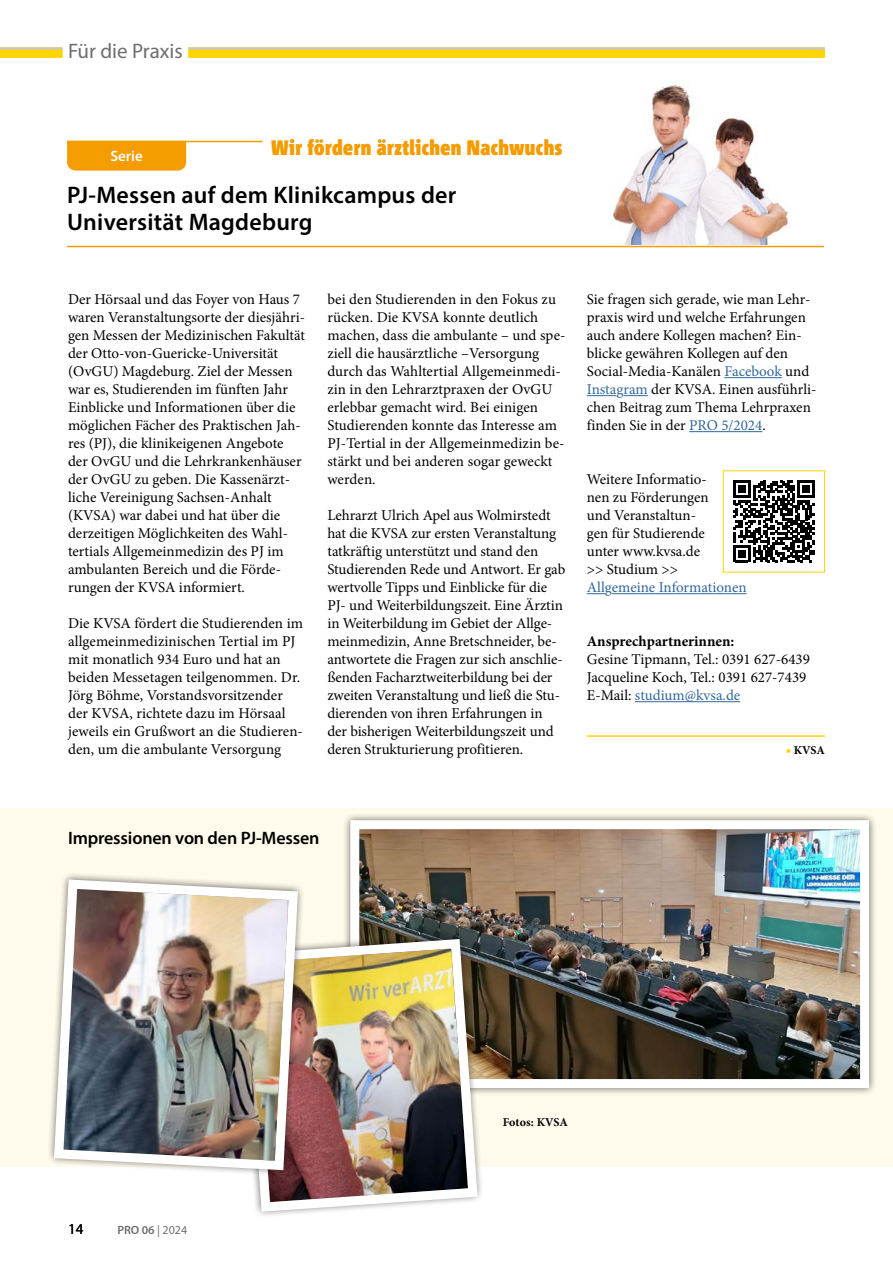
<style>
.page{position:relative;width:893px;height:1263px;background:#fff}
.page>*{position:absolute;margin:0;border:0;box-sizing:border-box;transform-origin:0 0}
.t1{font:600 24px/27px "Myriad Pro";letter-spacing:.01em;color:#000}
.t2{font:900 21px "Corpid Cd";letter-spacing:.02em;color:#f59c00}
.t3{font:21px "Myriad Pro";color:#6e6e6e}
.t4{font:600 18px "Myriad Pro";letter-spacing:-.01em;color:#000}
.t5{font:15px/18px "Minion Pro";color:#000}
.t6{font:15px "Minion Pro";color:#34669b}
.t7{font:700 15px "Minion Pro";color:#000}
.t8{font:600 15px "Myriad Pro";color:#fff}
.t9{font:15px "Myriad Pro";color:#000}
.t10{font:700 12px "Minion Pro";color:#000}
.t11{font:600 12px "Myriad Pro";color:#6e6e6e}
.s1{color:#34669b}
.s2{font-weight:400;color:#ffd400}
.s3{font-weight:400}
</style>
<div class="page">
<div style="left:0;top:47px;width:825px;height:11px;background:#ffd400"></div>
<hr style="left:0;top:47px;width:825px;height:3px;background:#c5c6c6">
<div style="left:63px;top:36px;width:125px;height:30px;background:#fff"></div>
<img style="left:612px;top:84px;width:180px;height:161px">
<hr style="left:67px;top:141px;width:195px;height:1px;background:#f59c00">
<hr style="left:67px;top:246px;width:757px;height:1px;background:#f59c00">
<div style="left:67px;top:142px;width:119px;height:29px;background:#f59c00"></div>
<hr style="left:724px;top:377px;width:58px;height:1px;background:#34669b">
<svg style="left:587px;top:395px;width:29px;height:1px"></svg>
<svg style="left:623px;top:395px;width:25px;height:1px"></svg>
<hr style="left:689px;top:431px;width:73px;height:1px;background:#34669b">
<svg style="left:587px;top:593px;width:18px;height:1px"></svg>
<hr style="left:612px;top:593px;width:135px;height:1px;background:#34669b">
<hr style="left:635px;top:701px;width:105px;height:1px;background:#34669b">
<hr style="left:587px;top:735px;width:238px;height:2px;background:#ffd400">
<svg style="left:733px;top:481px;width:82px;height:81px"></svg>
<div style="left:723px;top:470px;width:102px;height:102px;border:1px solid #ffd400"></div>
<div style="left:0;top:808px;width:893px;height:358px;background:#fffbec"></div>
<div style="left:342px;top:812px;width:535px;height:284px;background:#f6f2e3"></div>
<img style="left:346px;top:816px;width:528px;height:276px">
<svg style="left:346px;top:930px;width:140px;height:237px"></svg>
<img style="left:254px;top:934px;width:228px;height:281px">
<svg style="left:45px;top:874px;width:262px;height:304px"></svg>
<img style="left:49px;top:875px;width:254px;height:300px">
<h2 class="t3" style="left:68px;top:38px;width:116px">Für die Praxis</h2>
<h2 class="t2" style="left:271px;top:136px;width:292px">Wir fördern ärztlichen Nachwuchs</h2>
<h1 class="t1" style="left:67px;top:181px;width:391px">PJ-Messen auf dem Klinikcampus der<br>Universität Magdeburg</h1>
<p class="t8" style="left:110px;top:146px;width:34px">Serie</p>
<p class="t5" style="left:68px;top:290px;width:239px">Der Hörsaal und das Foyer von Haus 7 waren Veranstaltungsorte der diesjähri&shy;gen Messen der Medizinischen Fakultät der Otto-von-Guericke-Universität (OvGU) Magdeburg. Ziel der Messen war es, Studierenden im fünften Jahr Einblicke und Informationen über die möglichen Fächer des Praktischen Jah&shy;res (PJ), die klinikeigenen Angebote der OvGU und die Lehrkrankenhäuser der OvGU zu geben. Die Kassenärzt&shy;liche Vereinigung Sachsen-Anhalt (KVSA) war dabei und hat über die derzeitigen Möglichkeiten des Wahl&shy;tertials Allgemeinmedizin des PJ im ambulanten Bereich und die Förde&shy;rungen der KVSA informiert.</p>
<p class="t5" style="left:68px;top:614px;width:237px">Die KVSA fördert die Studierenden im allgemeinmedizinischen Tertial im PJ mit monatlich 934 Euro und hat an beiden Messetagen teilgenommen. Dr.<br>Jörg Böhme, Vorstandsvorsitzender der KVSA, richtete dazu im Hörsaal jeweils ein Grußwort an die Studieren&shy;den, um die ambulante Versorgung</p>
<p class="t5" style="left:327px;top:290px;width:240px">bei den Studierenden in den Fokus zu rücken. Die KVSA konnte deutlich machen, dass die ambulante – und spe&shy;ziell die hausärztliche –Versorgung durch das Wahltertial Allgemeinmedi&shy;zin in den Lehrarztpraxen der OvGU erlebbar gemacht wird. Bei einigen Studierenden konnte das Interesse am PJ-Tertial in der Allgemeinmedizin be&shy;stärkt und bei anderen sogar geweckt werden.</p>
<p class="t5" style="left:327px;top:506px;width:239px">Lehrarzt Ulrich Apel aus Wolmirstedt hat die KVSA zur ersten Veranstaltung tatkräftig unterstützt und stand den Studierenden Rede und Antwort. Er gab wertvolle Tipps und Einblicke für die PJ- und Weiterbildungszeit. Eine Ärztin in Weiterbildung im Gebiet der Allge&shy;meinmedizin, Anne Bretschneider, be&shy;antwortete die Fragen zur sich anschlie&shy;ßenden Facharztweiterbildung bei der zweiten Veranstaltung und ließ die Stu&shy;dierenden von ihren Erfahrungen in der bisherigen Weiterbildungszeit und deren Strukturierung profitieren.</p>
<p class="t5" style="left:587px;top:290px;width:231px">Sie fragen sich gerade, wie man Lehr&shy;praxis wird und welche Erfahrungen auch andere Kollegen machen? Ein&shy;blicke gewähren Kollegen auf den Social-Media-Kanälen <span class="s1">Facebook</span> und <span class="s1">Instagram</span> der KVSA. Einen ausführli&shy;chen Beitrag zum Thema Lehrpraxen finden Sie in der <span class="s1">PRO 5/2024</span>.</p>
<p class="t5" style="left:587px;top:470px;width:123px">Weitere Informatio&shy;nen zu Förderungen und Veranstaltun&shy;gen für Studierende unter www.kvsa.de &gt;&gt; Studium &gt;&gt;</p>
<p class="t6" style="left:587px;top:577px;width:161px">Allgemeine Informationen</p>
<p class="t7" style="left:587px;top:630px;width:149px">Ansprechpartnerinnen:</p>
<p class="t5" style="left:587px;top:650px;width:225px">Gesine Tipmann, Tel.: 0391 627-6439<br>Jacqueline Koch, Tel.: 0391 627-7439<br>E-Mail: <span class="s1">studium@kvsa.de</span></p>
<p class="t10" style="left:786px;top:741px;width:40px"><span class="s2">■</span> KVSA</p>
<p class="t4" style="left:68px;top:826px;width:253px">Impressionen von den PJ-Messen</p>
<p class="t9" style="left:68px;top:1220px;width:17px">14</p>
<p class="t11" style="left:117px;top:1222px;width:71px">PRO 06 <span class="s3">| 2024</span></p>
<p class="t10" style="left:503px;top:1114px;width:67px">Fotos: KVSA</p>
</div>
